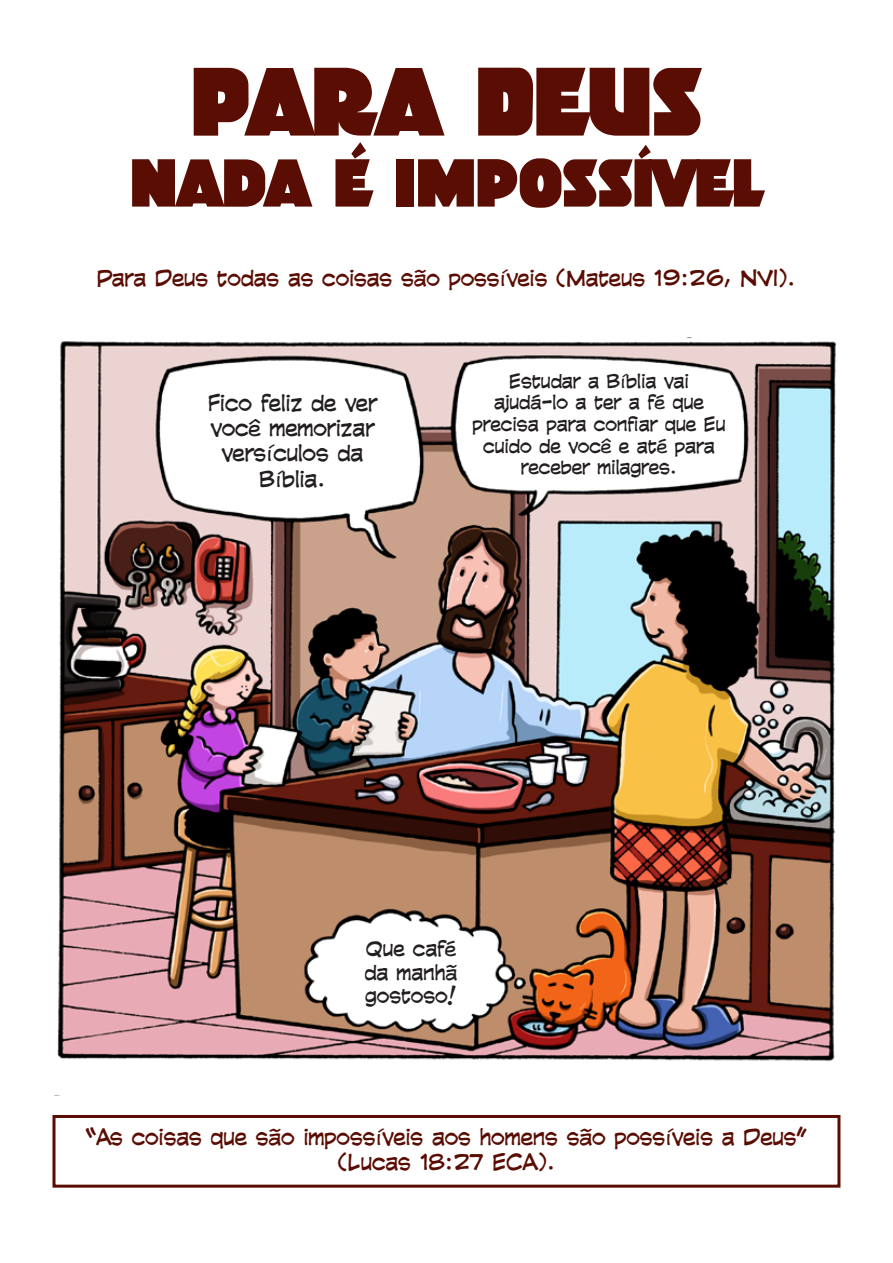
<style>
.page{position:relative;width:893px;height:1263px;background:#fff}
.page>*{position:absolute;margin:0;border:0;box-sizing:border-box;transform-origin:0 0}
.No_Spacing{font:84.75px "CC Stormtrooper";color:#5a0d03}
.No_Spacing-2{font:59.25px "CC Stormtrooper";color:#5a0d03}
.No_Spacing-3{font:21px/25.2px "CC Comicrazy";color:#5a0d03;text-align:center}
.No_Spacing-4{font:21px/25.2px "CC Comicrazy";color:#231f20;text-align:center}
.No_Spacing-5{font:19.5px/23.4px "CC Comicrazy";color:#231f20;text-align:justify}
.No_Spacing-6{font:18.15px/21.8px "CC Comicrazy";color:#231f20;text-align:center}
</style>
<div class="page">
<img style="left:54px;top:337px;width:782px;height:759px">
<div style="left:52px;top:1115px;width:788px;height:73px;border:3px solid #5a0d03"></div>
<p class="No_Spacing" style="left:191px;top:42px;width:513px">PARA DEUS</p>
<p class="No_Spacing-2" style="left:130px;top:141px;width:635px">NADA É IMPOSSÍVEL</p>
<p class="No_Spacing-3" style="left:97px;top:266px;width:700px">Para Deus todas as coisas são possíveis (Mateus 19:26, NVI).</p>
<p class="No_Spacing-4" style="left:208px;top:390px;width:170px">Fico feliz de ver você memorizar versículos da<br>Bíblia.</p>
<p class="No_Spacing-6" style="left:473px;top:370px;width:254px">Estudar a Bíblia vai ajudá-lo a ter a fé que precisa para confiar que Eu cuido de você e até para receber milagres.</p>
<p class="No_Spacing-5" style="left:364px;top:937px;width:95px">Que café da manhã gostoso!</p>
<p class="No_Spacing-3" style="left:85px;top:1124px;width:724px">“As coisas que são impossíveis aos homens são possíveis a Deus” (Lucas 18:27 ECA).</p>
</div>
